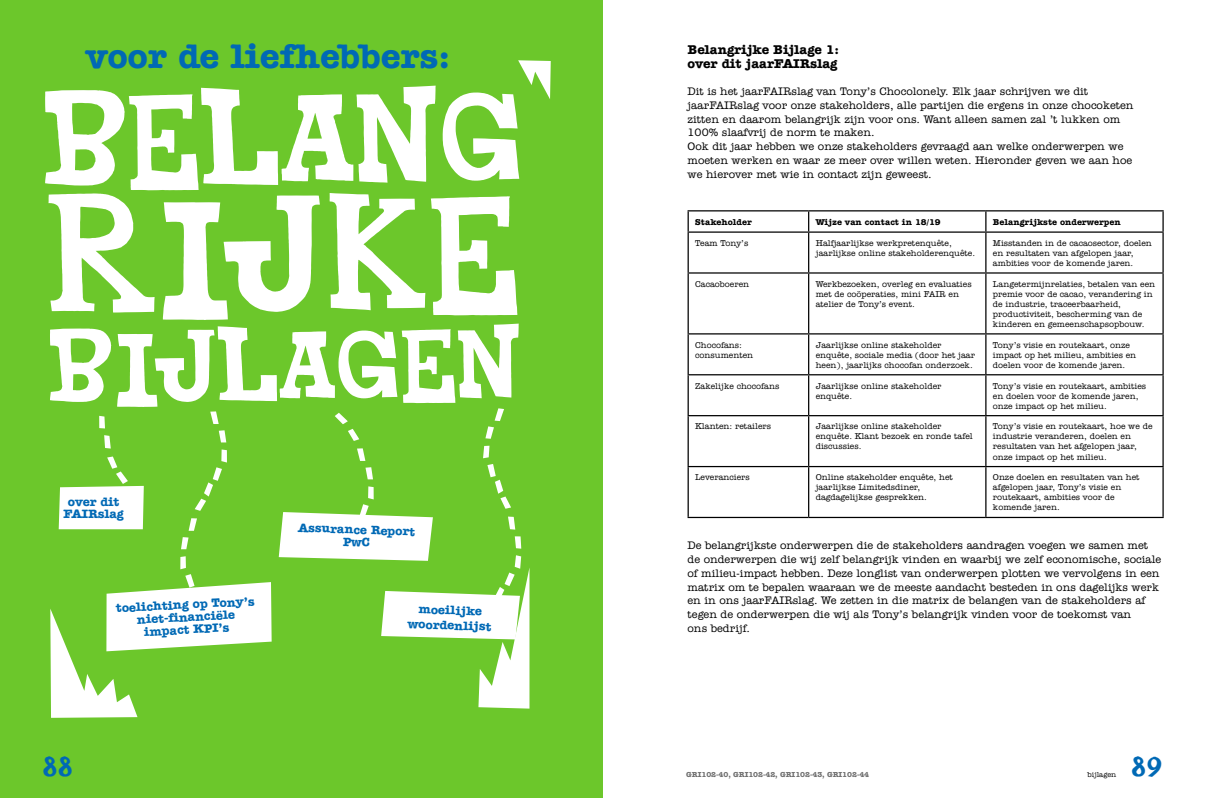
<style>
.page{position:relative;width:1205px;height:798px;background:#fff}
.page>*{position:absolute;margin:0;border:0;box-sizing:border-box;transform-origin:0 0}
.t1{font:161.25px "Chocoladeletter";letter-spacing:-.02em;color:#fff}
.t2{font:130px "Chocoladeletter";color:#fff}
.t3{font:100px "Chocoladeletter";letter-spacing:-.02em;color:#fff}
.t4{font:700 35px "Amer Typewriter IT Cby BT";letter-spacing:-.01em;color:#0069b5}
.t5{font:28.12px "Chocoladeletter";color:#0069b5}
.t6{font:700 13.12px/13.8px "Amer Typewriter IT Cby BT";letter-spacing:-.01em;color:#000}
.t7{font:700 12.5px/12.5px "Amer Typewriter IT Cby BT";letter-spacing:-.01em;color:#0069b5;text-align:center}
.t8{font:500 11.25px/13.8px "Amer Typewriter IT Cby BT";color:#000}
.t9{font:500 8.75px/10px "Amer Typewriter IT Cby BT";color:#000}
.t10{font:700 8.75px "Amer Typewriter IT Cby BT";color:#000}
.t11{font:700 7.5px "Amer Typewriter IT Cby BT";letter-spacing:-.01em;color:#6e6e6e}
.t12{font:500 7.5px "Amer Typewriter IT Cby BT";color:#000}
</style>
<div class="page">
<div style="left:0;top:0;width:602px;height:797px;background:#6cc72b"></div>
<svg style="left:210px;top:411px;width:9px;height:13px"></svg>
<svg style="left:219px;top:430px;width:7px;height:12px"></svg>
<svg style="left:195px;top:449px;width:32px;height:61px"></svg>
<svg style="left:189px;top:518px;width:8px;height:12px"></svg>
<svg style="left:181px;top:537px;width:7px;height:12px"></svg>
<svg style="left:104px;top:435px;width:7px;height:13px"></svg>
<svg style="left:99px;top:415px;width:6px;height:13px"></svg>
<svg style="left:59px;top:456px;width:85px;height:73px"></svg>
<hr style="left:687px;top:210px;width:121px;height:1px;background:#000">
<hr style="left:687px;top:211px;width:2px;height:20px;background:#000">
<hr style="left:808px;top:210px;width:178px;height:1px;background:#000">
<svg style="left:808px;top:211px;width:1px;height:20px"></svg>
<hr style="left:986px;top:210px;width:177px;height:1px;background:#000">
<svg style="left:985px;top:211px;width:1px;height:20px"></svg>
<svg style="left:1162px;top:211px;width:1px;height:20px"></svg>
<hr style="left:687px;top:231px;width:121px;height:2px;background:#000">
<hr style="left:687px;top:233px;width:2px;height:39px;background:#000">
<hr style="left:808px;top:231px;width:178px;height:2px;background:#000">
<hr style="left:808px;top:233px;width:1px;height:39px;background:#000">
<hr style="left:986px;top:231px;width:177px;height:2px;background:#000">
<hr style="left:985px;top:233px;width:1px;height:39px;background:#000">
<hr style="left:1162px;top:233px;width:1px;height:39px;background:#000">
<hr style="left:687px;top:272px;width:121px;height:1px;background:#000">
<hr style="left:687px;top:273px;width:2px;height:60px;background:#000">
<hr style="left:808px;top:272px;width:178px;height:1px;background:#000">
<hr style="left:808px;top:273px;width:1px;height:60px;background:#000">
<hr style="left:986px;top:272px;width:177px;height:1px;background:#000">
<hr style="left:985px;top:273px;width:1px;height:60px;background:#000">
<hr style="left:1162px;top:273px;width:1px;height:60px;background:#000">
<hr style="left:687px;top:333px;width:121px;height:1px;background:#000">
<hr style="left:687px;top:334px;width:2px;height:40px;background:#000">
<hr style="left:808px;top:333px;width:178px;height:1px;background:#000">
<hr style="left:808px;top:334px;width:1px;height:40px;background:#000">
<hr style="left:986px;top:333px;width:177px;height:1px;background:#000">
<hr style="left:985px;top:334px;width:1px;height:40px;background:#000">
<hr style="left:1162px;top:334px;width:1px;height:40px;background:#000">
<hr style="left:687px;top:374px;width:121px;height:1px;background:#000">
<hr style="left:687px;top:375px;width:2px;height:40px;background:#000">
<hr style="left:808px;top:374px;width:178px;height:1px;background:#000">
<hr style="left:808px;top:375px;width:1px;height:40px;background:#000">
<hr style="left:986px;top:374px;width:177px;height:1px;background:#000">
<hr style="left:985px;top:375px;width:1px;height:40px;background:#000">
<hr style="left:1162px;top:375px;width:1px;height:40px;background:#000">
<hr style="left:687px;top:415px;width:121px;height:1px;background:#000">
<hr style="left:687px;top:416px;width:2px;height:50px;background:#000">
<hr style="left:808px;top:415px;width:178px;height:1px;background:#000">
<hr style="left:808px;top:416px;width:1px;height:50px;background:#000">
<hr style="left:986px;top:415px;width:177px;height:1px;background:#000">
<hr style="left:985px;top:416px;width:1px;height:50px;background:#000">
<hr style="left:1162px;top:416px;width:1px;height:50px;background:#000">
<hr style="left:687px;top:466px;width:121px;height:1px;background:#000">
<hr style="left:687px;top:467px;width:2px;height:49px;background:#000">
<hr style="left:808px;top:466px;width:178px;height:1px;background:#000">
<hr style="left:808px;top:467px;width:1px;height:49px;background:#000">
<hr style="left:986px;top:466px;width:177px;height:1px;background:#000">
<hr style="left:985px;top:467px;width:1px;height:49px;background:#000">
<hr style="left:1162px;top:467px;width:1px;height:49px;background:#000">
<hr style="left:687px;top:516px;width:121px;height:2px;background:#000">
<hr style="left:808px;top:516px;width:178px;height:2px;background:#000">
<hr style="left:986px;top:516px;width:177px;height:2px;background:#000">
<svg style="left:50px;top:556px;width:222px;height:161px"></svg>
<svg style="left:279px;top:408px;width:250px;height:300px"></svg>
<svg style="left:518px;top:60px;width:33px;height:39px"></svg>
<h3 class="t4" style="left:86px;top:34px;width:366px">voor de liefhebbers:</h3>
<h2 class="t2" style="left:38px;top:85px;width:486px;rotate:-1deg">BELANG</h2>
<h1 class="t1" style="left:47px;top:183px;width:476px">RIJKE</h1>
<h3 class="t3" style="left:46px;top:321px;width:478px">BIJLAGEN</h3>
<h3 class="t7" style="left:64px;top:494px;width:62px">over dit<br>FAIRslag</h3>
<h3 class="t7" style="left:116px;top:601px;width:140px;rotate:-3deg">toelichting op Tony’s niet-fi nanciële impact KPI’s</h3>
<h3 class="t7" style="left:298px;top:520px;width:119px;rotate:2deg">Assurance Report<br>PwC</h3>
<h3 class="t7" style="left:409px;top:600px;width:85px;line-height:15px;rotate:2deg">moeilijke woordenlijst</h3>
<h3 class="t5" style="left:43px;top:754px;width:32px">88</h3>
<h3 class="t6" style="left:687px;top:42px;width:153px">Belangrijke Bijlage 1: over dit jaarFAIRslag</h3>
<p class="t8" style="left:687px;top:84px;width:447px">Dit is het jaarFAIRslag van Tony’s Chocolonely. Elk jaar schrijven we dit jaarFAIRslag voor onze stakeholders, alle partijen die ergens in onze chocoketen zitten en daarom belangrijk zijn voor ons. Want alleen samen zal ’t lukken om 100% slaafvrij de norm te maken.<br>Ook dit jaar hebben we onze stakeholders gevraagd aan welke onderwerpen we moeten werken en waar ze meer over willen weten. Hieronder geven we aan hoe we hierover met wie in contact zijn geweest.</p>
<p class="t10" style="left:695px;top:216px;width:58px">Stakeholder</p>
<p class="t10" style="left:816px;top:216px;width:126px">Wijze van contact in 18/19</p>
<p class="t10" style="left:993px;top:216px;width:129px">Belangrijkste onderwerpen</p>
<p class="t9" style="left:695px;top:238px;width:55px">Team Tony’s</p>
<p class="t9" style="left:816px;top:238px;width:161px">Halfjaarlijkse werkpretenquête, jaarlijkse online stakeholderenquête.</p>
<p class="t9" style="left:993px;top:238px;width:160px">Misstanden in de cacaosector, doelen en resultaten van afgelopen jaar, ambities voor de komende jaren.</p>
<p class="t9" style="left:695px;top:278px;width:55px">Cacaoboeren</p>
<p class="t9" style="left:816px;top:278px;width:157px">Werkbezoeken, overleg en evaluaties met de coöperaties, mini FAIR en atelier de Tony’s event.</p>
<p class="t9" style="left:993px;top:278px;width:164px">Langetermijnrelaties, betalen van een premie voor de cacao, verandering in de industrie, traceerbaarheid, productiviteit, bescherming van de kinderen en gemeenschapsopbouw.</p>
<p class="t9" style="left:695px;top:339px;width:59px">Chocofans: consumenten</p>
<p class="t9" style="left:816px;top:339px;width:161px">Jaarlijkse online stakeholder enquête, sociale media (door het jaar heen), jaarlijks chocofan onderzoek.</p>
<p class="t9" style="left:993px;top:339px;width:145px">Tony’s visie en routekaart, onze impact op het milieu, ambities en doelen voor de komende jaren.</p>
<p class="t9" style="left:695px;top:380px;width:86px">Zakelijke chocofans</p>
<p class="t9" style="left:816px;top:380px;width:127px">Jaarlijkse online stakeholder enquête.</p>
<p class="t9" style="left:993px;top:380px;width:155px">Tony’s visie en routekaart, ambities en doelen voor de komende jaren, onze impact op het milieu.</p>
<p class="t9" style="left:695px;top:421px;width:77px">Klanten: retailers</p>
<p class="t9" style="left:816px;top:421px;width:158px">Jaarlijkse online stakeholder enquête. Klant bezoek en ronde tafel discussies.</p>
<p class="t9" style="left:993px;top:421px;width:161px">Tony’s visie en routekaart, hoe we de industrie veranderen, doelen en resultaten van het afgelopen jaar, onze impact op het milieu.</p>
<p class="t9" style="left:695px;top:472px;width:56px">Leveranciers</p>
<p class="t9" style="left:816px;top:472px;width:139px">Online stakeholder enquête, het jaarlijkse Limitedsdiner, dagdagelijkse gesprekken.</p>
<p class="t9" style="left:993px;top:472px;width:148px">Onze doelen en resultaten van het afgelopen jaar, Tony’s visie en routekaart, ambities voor de komende jaren.</p>
<p class="t8" style="left:687px;top:538px;width:475px">De belangrijkste onderwerpen die de stakeholders aandragen voegen we samen met de onderwerpen die wij zelf belangrijk vinden en waarbij we zelf economische, sociale of milieu-impact hebben. Deze longlist van onderwerpen plotten we vervolgens in een matrix om te bepalen waaraan we de meeste aandacht besteden in ons dagelijks werk en in ons jaarFAIRslag. We zetten in die matrix de belangen van de stakeholders af tegen de onderwerpen die wij als Tony’s belangrijk vinden voor de toekomst van<br>ons bedrijf.</p>
<p class="t11" style="left:686px;top:769px;width:185px">GRI102-40, GRI102-42, GRI102-43, GRI102-44</p>
<p class="t12" style="left:1087px;top:769px;width:30px">bijlagen</p>
<h3 class="t5" style="left:1131px;top:754px;width:33px">89</h3>
</div>
